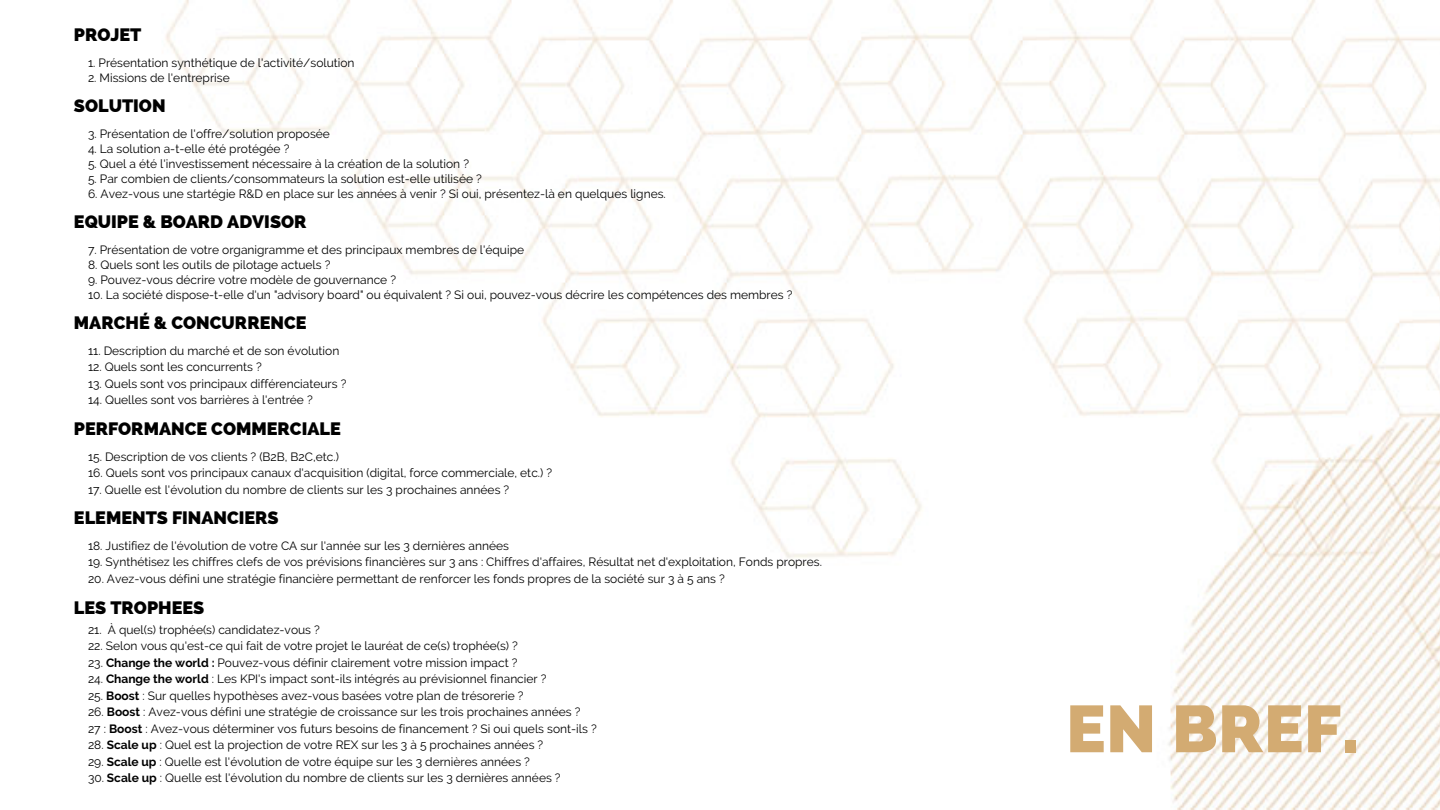
<style>
.page{position:relative;width:1440px;height:810px;background:#fff}
.page>*{position:absolute;margin:0;border:0;box-sizing:border-box;transform-origin:0 0}
.t1{font:800 66px "Raleway";letter-spacing:.01em;color:#d3ab72}
.t2{font:800 18px "Raleway";color:#000}
.t3{font:12px/16.5px "Raleway";color:#000}
.s1{font-weight:700}
</style>
<div class="page">
<img style="left:166px;top:0;width:1274px;height:810px">
<h2 class="t2" style="left:74px;top:25px;width:69px">PROJET</h2>
<p class="t3" style="left:88px;top:54px;width:268px">1. Présentation synthétique de l'activité/solution</p>
<p class="t3" style="left:88px;top:69px;width:143px">2. Missions de l'entreprise</p>
<h2 class="t2" style="left:74px;top:96px;width:93px">SOLUTION</h2>
<p class="t3" style="left:88px;top:125px;width:243px">3. Présentation de l'offre/solution proposée</p>
<p class="t3" style="left:88px;top:140px;width:203px">4. La solution a-t-elle été protégée ?</p>
<p class="t3" style="left:88px;top:155px;width:383px">5. Quel a été l'investissement nécessaire à la création de la solution ?</p>
<p class="t3" style="left:88px;top:170px;width:395px">5. Par combien de clients/consommateurs la solution est-elle utilisée ?</p>
<p class="t3" style="left:88px;top:185px;width:579px">6. Avez-vous une startégie R&amp;D en place sur les années à venir ? Si oui, présentez-là en quelques lignes.</p>
<h2 class="t2" style="left:74px;top:212px;width:234px">EQUIPE &amp; BOARD ADVISOR</h2>
<p class="t3" style="left:88px;top:241px;width:438px">7. Présentation de votre organigramme et des principaux membres de l'équipe</p>
<p class="t3" style="left:88px;top:256px;width:244px">8. Quels sont les outils de pilotage actuels ?</p>
<p class="t3" style="left:88px;top:271px;width:310px">9. Pouvez-vous décrire votre modèle de gouvernance ?</p>
<p class="t3" style="left:88px;top:286px;width:706px">10. La société dispose-t-elle d'un "advisory board" ou équivalent ? Si oui, pouvez-vous décrire les compétences des membres ?</p>
<h2 class="t2" style="left:74px;top:313px;width:234px">MARCHÉ &amp; CONCURRENCE</h2>
<p class="t3" style="left:88px;top:342px;width:253px">11. Description du marché et de son évolution</p>
<p class="t3" style="left:88px;top:359px;width:175px">12. Quels sont les concurrents ?</p>
<p class="t3" style="left:88px;top:375px;width:260px">13. Quels sont vos principaux différenciateurs ?</p>
<p class="t3" style="left:88px;top:392px;width:226px">14. Quelles sont vos barrières à l'entrée ?</p>
<h2 class="t2" style="left:74px;top:418px;width:268px">PERFORMANCE COMMERCIALE</h2>
<p class="t3" style="left:88px;top:448px;width:252px">15. Description de vos clients ? (B2B, B2C,etc.)</p>
<p class="t3" style="left:88px;top:465px;width:466px">16. Quels sont vos principaux canaux d'acquisition (digital, force commerciale, etc.) ?</p>
<p class="t3" style="left:88px;top:481px;width:423px">17. Quelle est l'évolution du nombre de clients sur les 3 prochaines années ?</p>
<h2 class="t2" style="left:74px;top:508px;width:206px">ELEMENTS FINANCIERS</h2>
<p class="t3" style="left:88px;top:537px;width:422px">18. Justifiez de l'évolution de votre CA sur l'année sur les 3 dernières années</p>
<p class="t3" style="left:88px;top:554px;width:735px">19. Synthétisez les chiffres clefs de vos prévisions financières sur 3 ans : Chiffres d'affaires, Résultat net d'exploitation, Fonds propres.</p>
<p class="t3" style="left:88px;top:570px;width:638px">20. Avez-vous défini une stratégie financière permettant de renforcer les fonds propres de la société sur 3 à 5 ans ?</p>
<h2 class="t2" style="left:74px;top:597px;width:132px">LES TROPHEES</h2>
<p class="t3" style="left:88px;top:621px;width:233px">21. À quel(s) trophée(s) candidatez-vous ?</p>
<p class="t3" style="left:88px;top:638px;width:431px">22. Selon vous qu'est-ce qui fait de votre projet le lauréat de ce(s) trophée(s) ?</p>
<p class="t3" style="left:88px;top:654px;width:431px">23. <span class="s1">Change the world :</span> Pouvez-vous définir clairement votre mission impact ?</p>
<p class="t3" style="left:88px;top:671px;width:460px">24. <span class="s1">Change the world</span> : Les KPI's impact sont-ils intégrés au prévisionnel financier ?</p>
<p class="t3" style="left:88px;top:687px;width:437px">25. <span class="s1">Boost</span> : Sur quelles hypothèses avez-vous basées votre plan de trésorerie ?</p>
<p class="t3" style="left:88px;top:704px;width:510px">26. <span class="s1">Boost</span> : Avez-vous défini une stratégie de croissance sur les trois prochaines années ?<br>27 : <span class="s1">Boost</span> : Avez-vous déterminer vos futurs besoins de financement ? Si oui quels sont-ils ?</p>
<p class="t3" style="left:88px;top:737px;width:457px">28. <span class="s1">Scale up</span> : Quel est la projection de votre REX sur les 3 à 5 prochaines années ?</p>
<p class="t3" style="left:88px;top:753px;width:443px">29. <span class="s1">Scale up</span> : Quelle est l'évolution de votre équipe sur les 3 dernières années ?</p>
<p class="t3" style="left:88px;top:770px;width:474px">30. <span class="s1">Scale up</span> : Quelle est l'évolution du nombre de clients sur les 3 dernières années ?</p>
<h1 class="t1" style="left:1066px;top:691px;width:294px">EN BREF.</h1>
</div>
